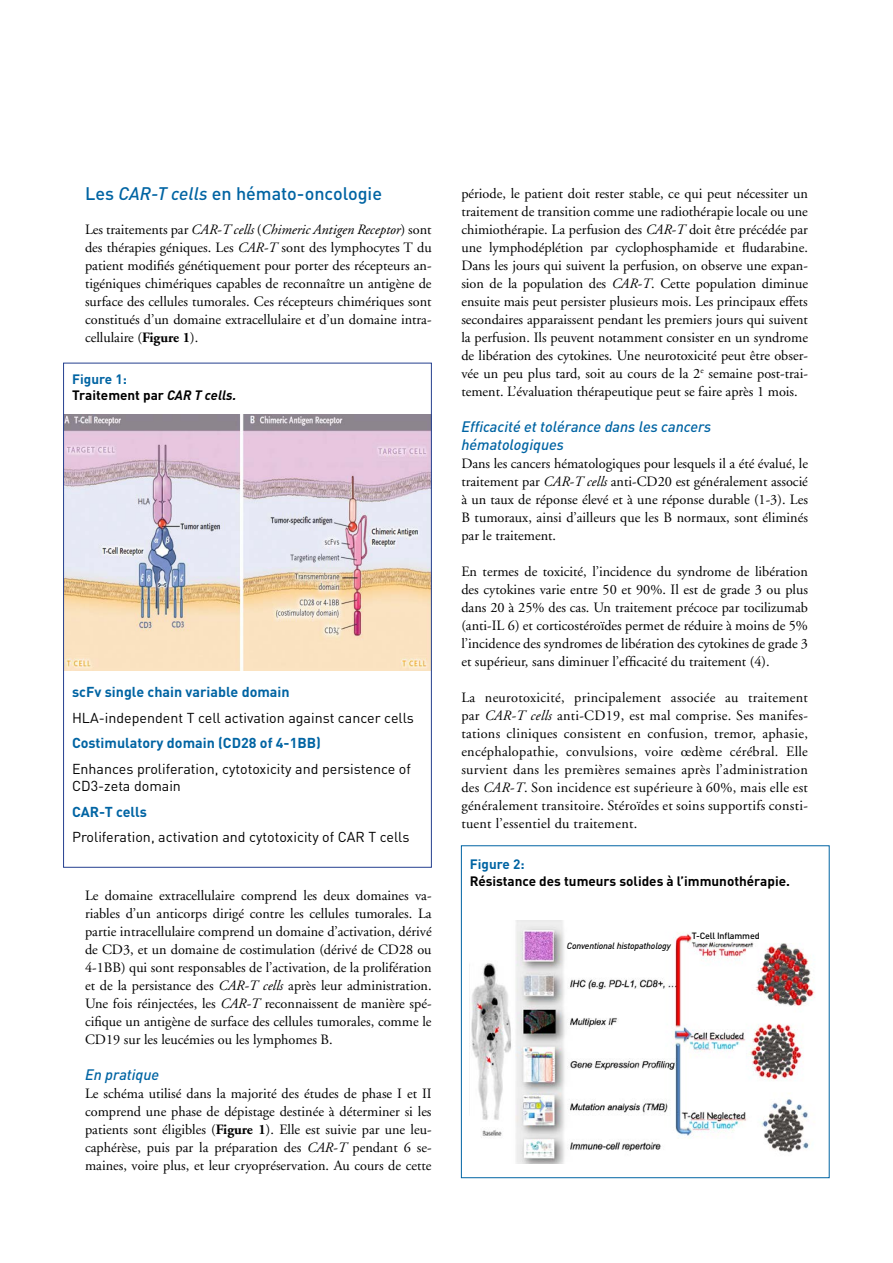
<style>
.page{position:relative;width:893px;height:1263px;background:#fff}
.page>*{position:absolute;margin:0;border:0;box-sizing:border-box;transform-origin:0 0}
.t1{font:500 18px "DIN Pro";color:#0064a3}
.t2{font:italic 500 15px/18px "DIN Pro";color:#0064a3}
.t3{font:14.25px/18px "Adobe Garamond";color:#000;text-align:justify}
.t4{font:14.25px/17.1px "DIN Pro";color:#000}
.t5{font:700 14.25px "DIN Pro";color:#0064a3}
.t6{font:700 13.5px/16.2px "DIN Pro";color:#000}
.t7{font:700 13.5px "DIN Pro";color:#0064a3}
.t8{font:italic 500 9px "DIN Pro";letter-spacing:-.02em;color:#000}
.t9{font:500 9px "DIN Pro";letter-spacing:-.02em;color:#000}
.s1{font-style:italic}
.s2{font-weight:700}
.s3{color:#0064a3}
</style>
<div class="page">
<img style="left:471px;top:920px;width:344px;height:244px">
<div style="left:461px;top:845px;width:368px;height:333px;border:1px solid #0064a3"></div>
<img style="left:65px;top:414px;width:365px;height:256px">
<p class="t1" style="left:85px;top:179px;width:299px">Les <span class="s1">CAR-T cells</span> en hémato-oncologie</p>
<p class="t3" style="left:85px;top:221px;width:348px">Les traitements par <span class="s1">CAR-T cells</span> (<span class="s1">Chimeric Antigen Receptor</span>) sont des thérapies géniques. Les <span class="s1">CAR-T</span> sont des lymphocytes T du patient modifiés génétiquement pour porter des récepteurs an&shy;tigéniques chimériques capables de reconnaître un antigène de surface des cellules tumorales. Ces récepteurs chimériques sont constitués d’un domaine extracellulaire et d’un domaine intra&shy;cellulaire (<span class="s2">Figure 1</span>).</p>
<p class="t6" style="left:72px;top:369px;width:166px"><span class="s3">Figure 1:<br></span>Traitement par <span class="s1">CAR T cells.</span></p>
<p class="t5" style="left:72px;top:680px;width:219px">scFv single chain variable domain</p>
<p class="t4" style="left:72px;top:708px;width:343px">HLA-independent T cell activation against cancer cells</p>
<p class="t5" style="left:72px;top:731px;width:250px">Costimulatory domain (CD28 of 4-1BB)</p>
<p class="t4" style="left:72px;top:759px;width:340px">Enhances proliferation, cytotoxicity and persistence of<br>CD3-zeta domain</p>
<p class="t5" style="left:72px;top:800px;width:76px">CAR-T cells</p>
<p class="t4" style="left:72px;top:827px;width:339px">Proliferation, activation and cytotoxicity of CAR T cells</p>
<p class="t3" style="left:85px;top:887px;width:348px">Le domaine extracellulaire comprend les deux domaines va&shy;riables d’un anticorps dirigé contre les cellules tumorales. La partie intracellulaire comprend un domaine d’activation, dérivé de CD3, et un domaine de costimulation (dérivé de CD28 ou 4-1BB) qui sont responsables de l’activation, de la prolifération et de la persistance des <span class="s1">CAR-T cells</span> après leur administration.<br>Une fois réinjectées, les <span class="s1">CAR-T</span> reconnaissent de manière spé&shy;cifique un antigène de surface des cellules tumorales, comme le CD19 sur les leucémies ou les lymphomes B.</p>
<p class="t2" style="left:85px;top:1064px;width:76px">En pratique</p>
<p class="t3" style="left:85px;top:1085px;width:348px">Le schéma utilisé dans la majorité des études de phase I et II comprend une phase de dépistage destinée à déterminer si les patients sont éligibles (<span class="s2">Figure 1</span>). Elle est suivie par une leu&shy;caphérèse, puis par la préparation des <span class="s1">CAR-T</span> pendant 6 se&shy;maines, voire plus, et leur cryopréservation. Au cours de cette</p>
<p class="t3" style="left:461px;top:185px;width:348px">période, le patient doit rester stable, ce qui peut nécessiter un traitement de transition comme une radiothérapie locale ou une chimiothérapie. La perfusion des <span class="s1">CAR-T</span> doit être précédée par une lymphodéplétion par cyclophosphamide et fludarabine.<br>Dans les jours qui suivent la perfusion, on observe une expan&shy;sion de la population des <span class="s1">CAR-T</span>. Cette population diminue ensuite mais peut persister plusieurs mois. Les principaux effets secondaires apparaissent pendant les premiers jours qui suivent la perfusion. Ils peuvent notamment consister en un syndrome de libération des cytokines. Une neurotoxicité peut être obser&shy;vée un peu plus tard, soit au cours de la 2<sup>e</sup> semaine post-trai&shy;tement. L’évaluation thérapeutique peut se faire après 1 mois.</p>
<p class="t2" style="left:461px;top:416px;width:251px">Efficacité et tolérance dans les cancers hématologiques</p>
<p class="t3" style="left:461px;top:455px;width:348px">Dans les cancers hématologiques pour lesquels il a été évalué, le traitement par <span class="s1">CAR-T cells</span> anti-CD20 est généralement associé à un taux de réponse élevé et à une réponse durable (1-3). Les B tumoraux, ainsi d’ailleurs que les B normaux, sont éliminés par le traitement.</p>
<p class="t3" style="left:461px;top:563px;width:348px">En termes de toxicité, l’incidence du syndrome de libération des cytokines varie entre 50 et 90%. Il est de grade 3 ou plus dans 20 à 25% des cas. Un traitement précoce par tocilizumab (anti-IL 6) et corticostéroïdes permet de réduire à moins de 5% l’incidence des syndromes de libération des cytokines de grade 3 et supérieur, sans diminuer l’efficacité du traitement (4).</p>
<p class="t3" style="left:461px;top:689px;width:348px">La neurotoxicité, principalement associée au traitement par <span class="s1">CAR-T cells</span> anti-CD19, est mal comprise. Ses manifes&shy;tations cliniques consistent en confusion, tremor, aphasie, encéphalopathie, convulsions, voire œdème cérébral. Elle survient dans les premières semaines après l’administration des <span class="s1">CAR-T</span>. Son incidence est supérieure à 60%, mais elle est généralement transitoire. Stéroïdes et soins supportifs consti&shy;tuent l’essentiel du traitement.</p>
<p class="t7" style="left:470px;top:853px;width:56px">Figure 2:</p>
<p class="t6" style="left:470px;top:871px;width:322px">Résistance des tumeurs solides à l’immunothérapie.</p>
<p class="t8" style="left:567px;top:938px;width:105px">Conventional histopathology</p>
<p class="t9" style="left:692px;top:929px;width:69px">T-Cell Inflammed</p>
</div>
